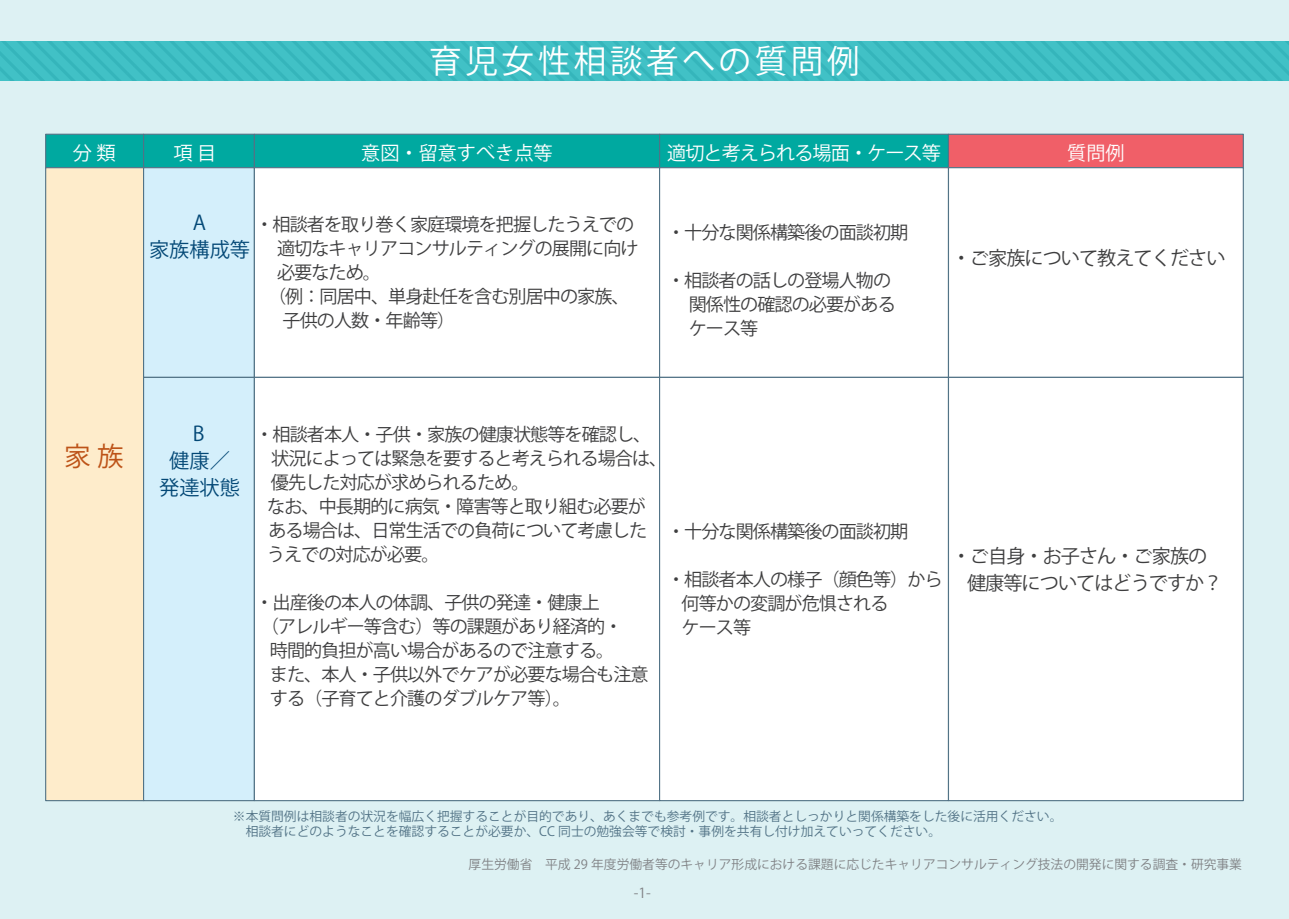
<style>
.page{position:relative;width:1289px;height:919px;background:#fff}
.page>*{position:absolute;margin:0;border:0;box-sizing:border-box;transform-origin:0 0}
.t1{font:32.55px "Tsuku A Rd Gothic Bold 83 pv RKSJ H";letter-spacing:.11em;color:#fff}
.t2{font:26.55px "Tsuku A Rd Gothic Bold 83 pv RKSJ H";color:#bd5318}
.t3{font:20.25px/27px "Tsuku A Rd Gothic Bold 83 pv RKSJ H";color:#034876;text-align:center}
.t4{font:19.2px/27px "Tsuku A Rd Gothic Bold 83 pv RKSJ H";letter-spacing:-.05em;color:#3e3e3f}
.t5{font:19.2px "Tsuku A Rd Gothic Bold 83 pv RKSJ H";letter-spacing:-.05em;color:#fff}
.t6{font:19.2px "Tsuku A Rd Gothic Bold 83 pv RKSJ H";color:#fff}
.t7{font:18px/24px "Tsuku A Rd Gothic Bold 83 pv RKSJ H";letter-spacing:-.05em;color:#3e3e3f}
.t8{font:13.8px "Tsuku A Rd Gothic Bold 83 pv RKSJ H";color:#808285}
.t9{font:12.75px/15px "Tsuku A Rd Gothic Bold 83 pv RKSJ H";color:#527386}
.t10{font:12.75px "Tsuku A Rd Gothic Bold 83 pv RKSJ H";color:#808285}
</style>
<div class="page">
<div style="left:0;top:0;width:1288px;height:918px;background:#ddf1f3"></div>
<div style="left:0;top:41px;width:1288px;height:39px;background:#41c1c6"></div>
<div style="left:45px;top:134px;width:99px;height:34px;background:#00a9a0;border:1px solid #527386"></div>
<div style="left:143px;top:134px;width:112px;height:34px;background:#00a9a0;border:1px solid #527386"></div>
<div style="left:254px;top:134px;width:406px;height:34px;background:#00a9a0;border:1px solid #527386"></div>
<div style="left:659px;top:134px;width:290px;height:34px;background:#00a9a0;border:1px solid #527386"></div>
<div style="left:947px;top:134px;width:296px;height:34px;background:#f05f68;border:1px solid #527386"></div>
<div style="left:45px;top:167px;width:99px;height:634px;background:#feeccb;border:1px solid #527386"></div>
<div style="left:143px;top:167px;width:112px;height:211px;background:#d4effb;border:1px solid #527386"></div>
<div style="left:254px;top:167px;width:406px;height:211px;background:#fff;border:1px solid #527386"></div>
<div style="left:659px;top:167px;width:290px;height:211px;background:#fff;border:1px solid #527386"></div>
<div style="left:947px;top:167px;width:296px;height:211px;background:#fff;border:1px solid #527386"></div>
<div style="left:143px;top:377px;width:112px;height:424px;background:#d4effb;border:1px solid #527386"></div>
<div style="left:254px;top:377px;width:406px;height:424px;background:#fff;border:1px solid #527386"></div>
<div style="left:659px;top:377px;width:290px;height:424px;background:#fff;border:1px solid #527386"></div>
<div style="left:947px;top:377px;width:296px;height:424px;background:#fff;border:1px solid #527386"></div>
<h1 class="t1" style="left:429px;top:43px;width:432px">育児女性相談者への質問例</h1>
<p class="t5" style="left:73px;top:142px;width:44px">分 類</p>
<p class="t5" style="left:173px;top:142px;width:44px">項 目</p>
<p class="t6" style="left:361px;top:142px;width:193px">意図・留意すべき点等</p>
<p class="t5" style="left:667px;top:142px;width:275px">適切と考えられる場面・ケース等</p>
<p class="t5" style="left:1067px;top:142px;width:59px">質問例</p>
<p class="t3" style="left:149px;top:210px;width:102px">A<br>家族構成等</p>
<p class="t7" style="left:255px;top:212px;width:380px">・相談者を取り巻く家庭環境を把握したうえでの</p>
<p class="t7" style="left:260px;top:236px;width:380px">　適切なキャリアコンサルティングの展開に向け</p>
<p class="t7" style="left:260px;top:260px;width:123px">　必要なため。</p>
<p class="t7" style="left:260px;top:284px;width:371px">　（例：同居中、単身赴任を含む別居中の家族、</p>
<p class="t7" style="left:282px;top:308px;width:174px">子供の人数・年齢等）</p>
<p class="t7" style="left:667px;top:221px;width:243px">・十分な関係構築後の面談初期</p>
<p class="t7" style="left:667px;top:269px;width:230px">・相談者の話しの登場人物の　関係性の確認の必要がある　ケース等</p>
<p class="t4" style="left:951px;top:244px;width:275px">・ご家族について教えてください</p>
<h2 class="t2" style="left:64px;top:441px;width:61px">家 族</h2>
<p class="t3" style="left:159px;top:421px;width:82px">B<br>健康／発達状態</p>
<p class="t7" style="left:267px;top:423px;width:402px;text-indent:-11px">・相談者本人・子供・家族の健康状態等を確認し、状況によっては緊急を要すると考えられる場合は、優先した対応が求められるため。<br>なお、中長期的に病気・障害等と取り組む必要がある場合は、日常生活での負荷について考慮したうえでの対応が必要。</p>
<p class="t7" style="left:255px;top:591px;width:346px">・出産後の本人の体調、子供の発達・健康上</p>
<p class="t7" style="left:261px;top:615px;width:363px">（アレルギー等含む）等の課題があり経済的・</p>
<p class="t7" style="left:270px;top:639px;width:346px">時間的負担が高い場合があるので注意する。</p>
<p class="t7" style="left:270px;top:663px;width:380px">また、本人・子供以外でケアが必要な場合も注意</p>
<p class="t7" style="left:270px;top:687px;width:302px">する（子育てと介護のダブルケア等）。</p>
<p class="t7" style="left:667px;top:519px;width:243px">・十分な関係構築後の面談初期</p>
<p class="t7" style="left:681px;top:567px;width:263px;text-indent:-14px">・相談者本人の様子（顔色等）から何等かの変調が危惧される<br>ケース等</p>
<p class="t4" style="left:967px;top:543px;width:257px;text-indent:-15px">・ご自身・お子さん・ご家族の健康等についてはどうですか？</p>
<p class="t9" style="left:233px;top:809px;width:831px">※本質問例は相談者の状況を幅広く把握することが目的であり、あくまでも参考例です。相談者としっかりと関係構築をした後に活用ください。　相談者にどのようなことを確認することが必要か、CC 同士の勉強会等で検討・事例を共有し付け加えていってください。</p>
<p class="t10" style="left:468px;top:857px;width:775px">厚生労働省　平成 29 年度労働者等のキャリア形成における課題に応じたキャリアコンサルティング技法の開発に関する調査・研究事業</p>
<p class="t8" style="left:633px;top:884px;width:19px">-1-</p>
</div>
